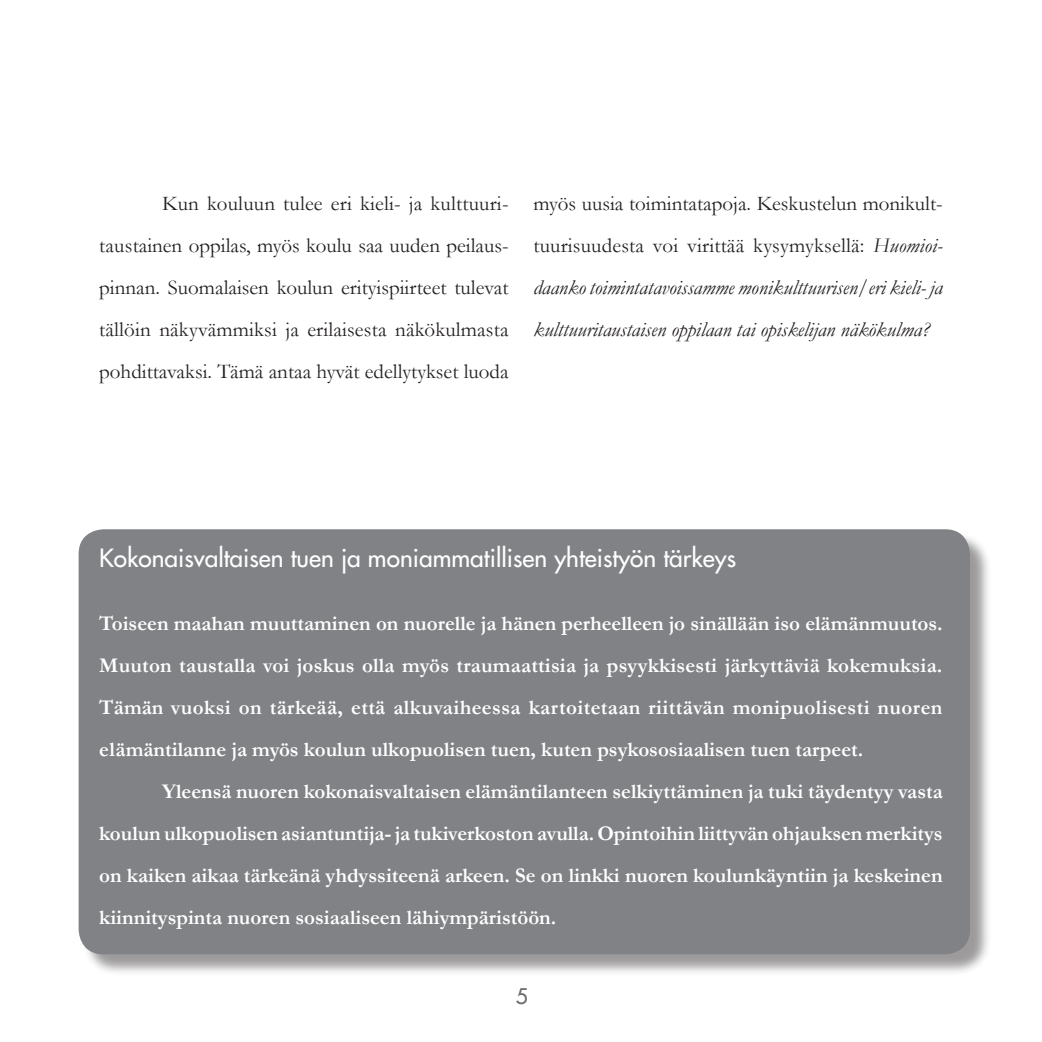
<style>
.page{position:relative;width:1042px;height:1042px;background:#fff}
.page>*{position:absolute;margin:0;border:0;box-sizing:border-box;transform-origin:0 0}
.leipäteksti{font:24.5px "Futura";color:#fff}
.leipäteksti-2{font:700 21px/42px "Garamond";color:#fff;text-align:justify}
.leipäteksti-3{font:21px/42px "Garamond";color:#231f20;text-align:justify}
.leipäteksti-4{font:italic 21px/42px "Garamond";color:#231f20;text-align:justify}
.t1{font:21px "Futura";color:#6c6d70}
.s1{font-style:normal}
</style>
<div class="page">
<div style="left:81px;top:532px;width:911px;height:444px;background:#231f20;opacity:.45"></div>
<div style="left:79px;top:529px;width:891px;height:425px;background:#808285;border-radius:25px"></div>
<p class="leipäteksti-3" style="left:99px;top:182px;width:411px;text-indent:63px">Kun kouluun tulee eri kieli- ja kulttuuri&shy;taustainen oppilas, myös koulu saa uuden peilaus&shy;pinnan. Suomalaisen koulun erityispiirteet tulevat tällöin näkyvämmiksi ja erilaisesta näkökulmasta pohdittavaksi. Tämä antaa hyvät edellytykset luoda</p>
<p class="leipäteksti-4" style="left:533px;top:182px;width:411px"><span class="s1">myös uusia toimintatapoja. Keskustelun monikult&shy;tuurisuudesta voi virittää kysymyksellä:</span> Huomioi&shy;daanko toimintatavoissamme monikulttuurisen/eri kieli- ja kulttuuritaustaisen oppilaan tai opiskelijan näkökulma?</p>
<p class="leipäteksti" style="left:99px;top:543px;width:638px">Kokonaisvaltaisen tuen ja moniammatillisen yhteistyön tärkeys</p>
<p class="leipäteksti-2" style="left:99px;top:602px;width:845px">Toiseen maahan muuttaminen on nuorelle ja hänen perheelleen jo sinällään iso elämänmuutos.<br>Muuton taustalla voi joskus olla myös traumaattisia ja psyykkisesti järkyttäviä kokemuksia.<br>Tämän vuoksi on tärkeää, että alkuvaiheessa kartoitetaan riittävän monipuolisesti nuoren elämäntilanne ja myös koulun ulkopuolisen tuen, kuten psykososiaalisen tuen tarpeet.</p>
<p class="leipäteksti-2" style="left:99px;top:770px;width:845px;text-indent:63px">Yleensä nuoren kokonaisvaltaisen elämäntilanteen selkiyttäminen ja tuki täydentyy vasta koulun ulkopuolisen asiantuntija- ja tukiverkoston avulla. Opintoihin liittyvän ohjauksen merkitys on kaiken aikaa tärkeänä yhdyssiteenä arkeen. Se on linkki nuoren koulunkäyntiin ja keskeinen kiinnityspinta nuoren sosiaaliseen lähiympäristöön.</p>
<p class="t1" style="left:516px;top:983px;width:14px">5</p>
</div>
